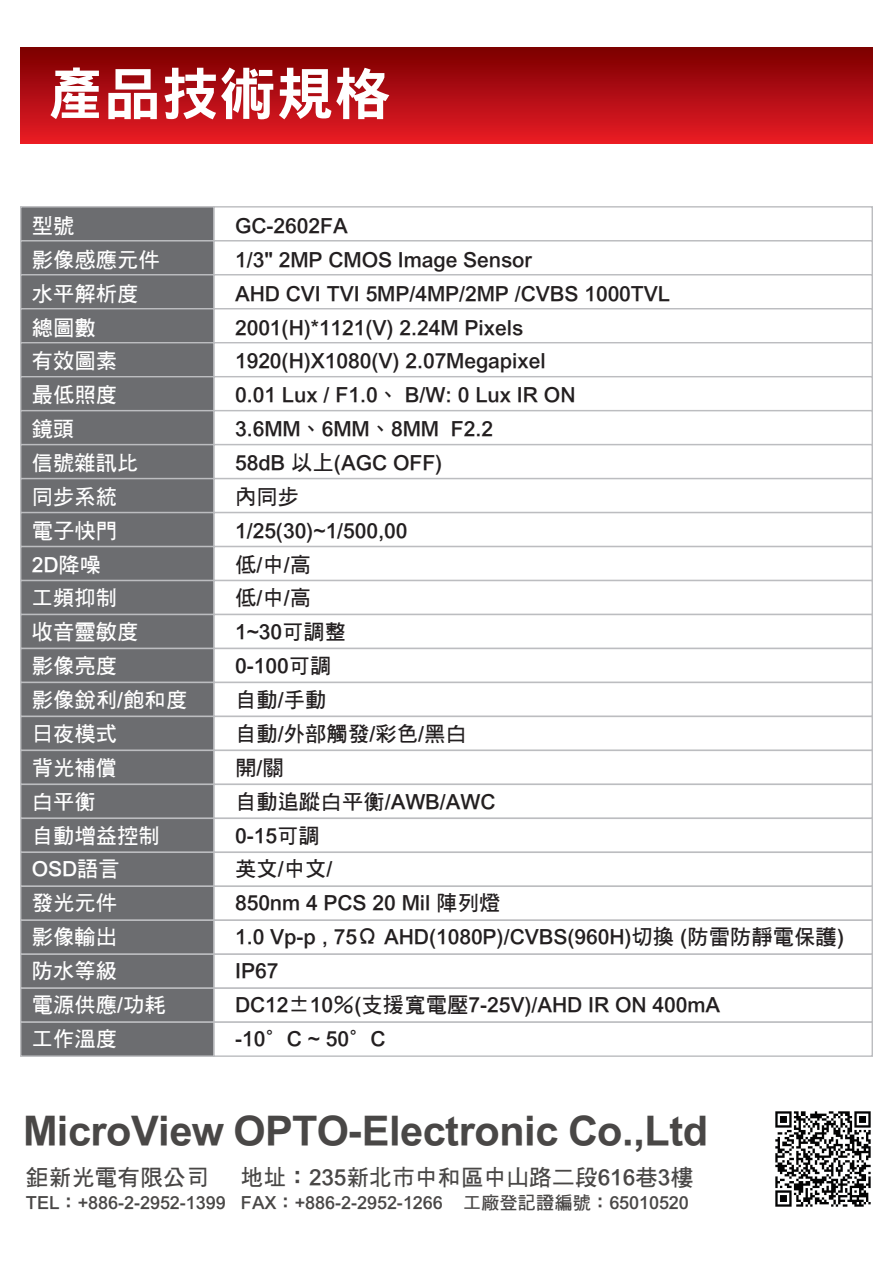
<style>
.page{position:relative;width:893px;height:1263px;background:#fff}
.page>*{position:absolute;margin:0;border:0;box-sizing:border-box;transform-origin:0 0}
.t1{font:56.85px "DFN Hei XB HK BF";letter-spacing:.01em;color:#fff}
.t2{font:41.55px "DF Li Hei Bd HK BF";color:#494746}
.t3{font:22.65px "DF Hei Bd HKP BF";letter-spacing:.01em;color:#494746}
.t4{font:21.15px/33.9px "DF Hei Bd HKP BF";letter-spacing:.01em;color:#231f20}
.t5{font:21.15px/33.9px "DF Hei Bd HKP BF";letter-spacing:.01em;color:#fff}
.t6{font:18.15px "DF Hei Bd HKP BF";letter-spacing:.01em;color:#494746}
</style>
<div class="page">
<div style="left:20px;top:206px;width:195px;height:35px;background:#6c6d70;border:1px solid #bcbdc0"></div>
<div style="left:213px;top:206px;width:660px;height:35px;background:#fff;border:1px solid #bcbdc0"></div>
<div style="left:20px;top:240px;width:195px;height:35px;background:#6c6d70;border:1px solid #bcbdc0"></div>
<div style="left:213px;top:240px;width:660px;height:35px;background:#fff;border:1px solid #bcbdc0"></div>
<div style="left:20px;top:274px;width:195px;height:35px;background:#6c6d70;border:1px solid #bcbdc0"></div>
<div style="left:213px;top:274px;width:660px;height:35px;background:#fff;border:1px solid #bcbdc0"></div>
<div style="left:20px;top:308px;width:195px;height:35px;background:#6c6d70;border:1px solid #bcbdc0"></div>
<div style="left:213px;top:308px;width:660px;height:35px;background:#fff;border:1px solid #bcbdc0"></div>
<div style="left:20px;top:342px;width:195px;height:35px;background:#6c6d70;border:1px solid #bcbdc0"></div>
<div style="left:213px;top:342px;width:660px;height:35px;background:#fff;border:1px solid #bcbdc0"></div>
<div style="left:20px;top:376px;width:195px;height:35px;background:#6c6d70;border:1px solid #bcbdc0"></div>
<div style="left:213px;top:376px;width:660px;height:35px;background:#fff;border:1px solid #bcbdc0"></div>
<div style="left:20px;top:410px;width:195px;height:35px;background:#6c6d70;border:1px solid #bcbdc0"></div>
<div style="left:213px;top:410px;width:660px;height:35px;background:#fff;border:1px solid #bcbdc0"></div>
<div style="left:20px;top:444px;width:195px;height:35px;background:#6c6d70;border:1px solid #bcbdc0"></div>
<div style="left:213px;top:444px;width:660px;height:35px;background:#fff;border:1px solid #bcbdc0"></div>
<div style="left:20px;top:478px;width:195px;height:35px;background:#6c6d70;border:1px solid #bcbdc0"></div>
<div style="left:213px;top:478px;width:660px;height:35px;background:#fff;border:1px solid #bcbdc0"></div>
<div style="left:20px;top:512px;width:195px;height:35px;background:#6c6d70;border:1px solid #bcbdc0"></div>
<div style="left:213px;top:512px;width:660px;height:35px;background:#fff;border:1px solid #bcbdc0"></div>
<div style="left:20px;top:546px;width:195px;height:35px;background:#6c6d70;border:1px solid #bcbdc0"></div>
<div style="left:213px;top:546px;width:660px;height:35px;background:#fff;border:1px solid #bcbdc0"></div>
<div style="left:20px;top:580px;width:195px;height:35px;background:#6c6d70;border:1px solid #bcbdc0"></div>
<div style="left:213px;top:580px;width:660px;height:35px;background:#fff;border:1px solid #bcbdc0"></div>
<div style="left:20px;top:614px;width:195px;height:35px;background:#6c6d70;border:1px solid #bcbdc0"></div>
<div style="left:213px;top:614px;width:660px;height:35px;background:#fff;border:1px solid #bcbdc0"></div>
<div style="left:20px;top:648px;width:195px;height:35px;background:#6c6d70;border:1px solid #bcbdc0"></div>
<div style="left:213px;top:648px;width:660px;height:35px;background:#fff;border:1px solid #bcbdc0"></div>
<div style="left:20px;top:682px;width:195px;height:35px;background:#6c6d70;border:1px solid #bcbdc0"></div>
<div style="left:213px;top:682px;width:660px;height:35px;background:#fff;border:1px solid #bcbdc0"></div>
<div style="left:20px;top:716px;width:195px;height:35px;background:#6c6d70;border:1px solid #bcbdc0"></div>
<div style="left:213px;top:716px;width:660px;height:35px;background:#fff;border:1px solid #bcbdc0"></div>
<div style="left:20px;top:750px;width:195px;height:35px;background:#6c6d70;border:1px solid #bcbdc0"></div>
<div style="left:213px;top:750px;width:660px;height:35px;background:#fff;border:1px solid #bcbdc0"></div>
<div style="left:20px;top:784px;width:195px;height:35px;background:#6c6d70;border:1px solid #bcbdc0"></div>
<div style="left:213px;top:784px;width:660px;height:35px;background:#fff;border:1px solid #bcbdc0"></div>
<div style="left:20px;top:818px;width:195px;height:35px;background:#6c6d70;border:1px solid #bcbdc0"></div>
<div style="left:213px;top:818px;width:660px;height:35px;background:#fff;border:1px solid #bcbdc0"></div>
<div style="left:20px;top:851px;width:195px;height:36px;background:#6c6d70;border:1px solid #bcbdc0"></div>
<div style="left:213px;top:851px;width:660px;height:36px;background:#fff;border:1px solid #bcbdc0"></div>
<div style="left:20px;top:885px;width:195px;height:36px;background:#6c6d70;border:1px solid #bcbdc0"></div>
<div style="left:213px;top:885px;width:660px;height:36px;background:#fff;border:1px solid #bcbdc0"></div>
<div style="left:20px;top:919px;width:195px;height:36px;background:#6c6d70;border:1px solid #bcbdc0"></div>
<div style="left:213px;top:919px;width:660px;height:36px;background:#fff;border:1px solid #bcbdc0"></div>
<div style="left:20px;top:953px;width:195px;height:36px;background:#6c6d70;border:1px solid #bcbdc0"></div>
<div style="left:213px;top:953px;width:660px;height:36px;background:#fff;border:1px solid #bcbdc0"></div>
<div style="left:20px;top:987px;width:195px;height:36px;background:#6c6d70;border:1px solid #bcbdc0"></div>
<div style="left:213px;top:987px;width:660px;height:36px;background:#fff;border:1px solid #bcbdc0"></div>
<div style="left:20px;top:1021px;width:195px;height:36px;background:#6c6d70;border:1px solid #bcbdc0"></div>
<div style="left:213px;top:1021px;width:660px;height:36px;background:#fff;border:1px solid #bcbdc0"></div>
<div style="left:21px;top:48px;width:851px;height:95px;background:linear-gradient(to bottom,#7b0000,#e91c26)"></div>
<img style="left:775px;top:1111px;width:96px;height:96px">
<h1 class="t1" style="left:47px;top:65px;width:346px">產品技術規格</h1>
<p class="t5" style="left:32px;top:209px;width:157px">型號<br>影像感應元件<br>水平解析度<br>總圖數<br>有效圖素<br>最低照度<br>鏡頭<br>信號雜訊比<br>同步系統<br>電子快門<br>2D降噪<br>工頻抑制<br>收音靈敏度<br>影像亮度<br>影像銳利/飽和度日夜模式<br>背光補償<br>白平衡<br>自動增益控制<br>OSD語言<br>發光元件<br>影像輸出<br>防水等級<br>電源供應/功耗工作溫度</p>
<p class="t4" style="left:235px;top:209px;width:610px">GC-2602FA<br>1/3" 2MP CMOS Image Sensor<br>AHD CVI TVI 5MP/4MP/2MP /CVBS 1000TVL<br>2001(H)*1121(V) 2.24M Pixels<br>1920(H)X1080(V) 2.07Megapixel<br>0.01 Lux / F1.0、 B/W: 0 Lux IR ON<br>3.6MM、6MM、8MM F2.2<br>58dB 以上(AGC OFF)<br>內同步<br>1/25(30)~1/500,00<br>低/中/高<br>低/中/高<br>1~30可調整<br>0-100可調<br>自動/手動<br>自動/外部觸發/彩色/黑白<br>開/關<br>自動追蹤白平衡/AWB/AWC<br>0-15可調<br>英文/中文/<br>850nm 4 PCS 20 Mil 陣列燈<br>1.0 Vp-p , 75Ω AHD(1080P)/CVBS(960H)切換 (防雷防靜電保護)<br>IP67<br>DC12±10％(支援寬電壓7-25V)/AHD IR ON 400mA<br>-10°C ~ 50°C</p>
<h2 class="t2" style="left:23px;top:1109px;width:728px">MicroView OPTO-Electronic Co.,Ltd³</h2>
<p class="t3" style="left:26px;top:1165px;width:184px">鉅新光電有限公司</p>
<p class="t3" style="left:240px;top:1165px;width:454px">地址：235新北市中和區中山路二段616巷3樓</p>
<p class="t6" style="left:26px;top:1194px;width:664px">TEL：+886-2-2952-1399 FAX：+886-2-2952-1266 工廠登記證編號：65010520</p>
</div>
